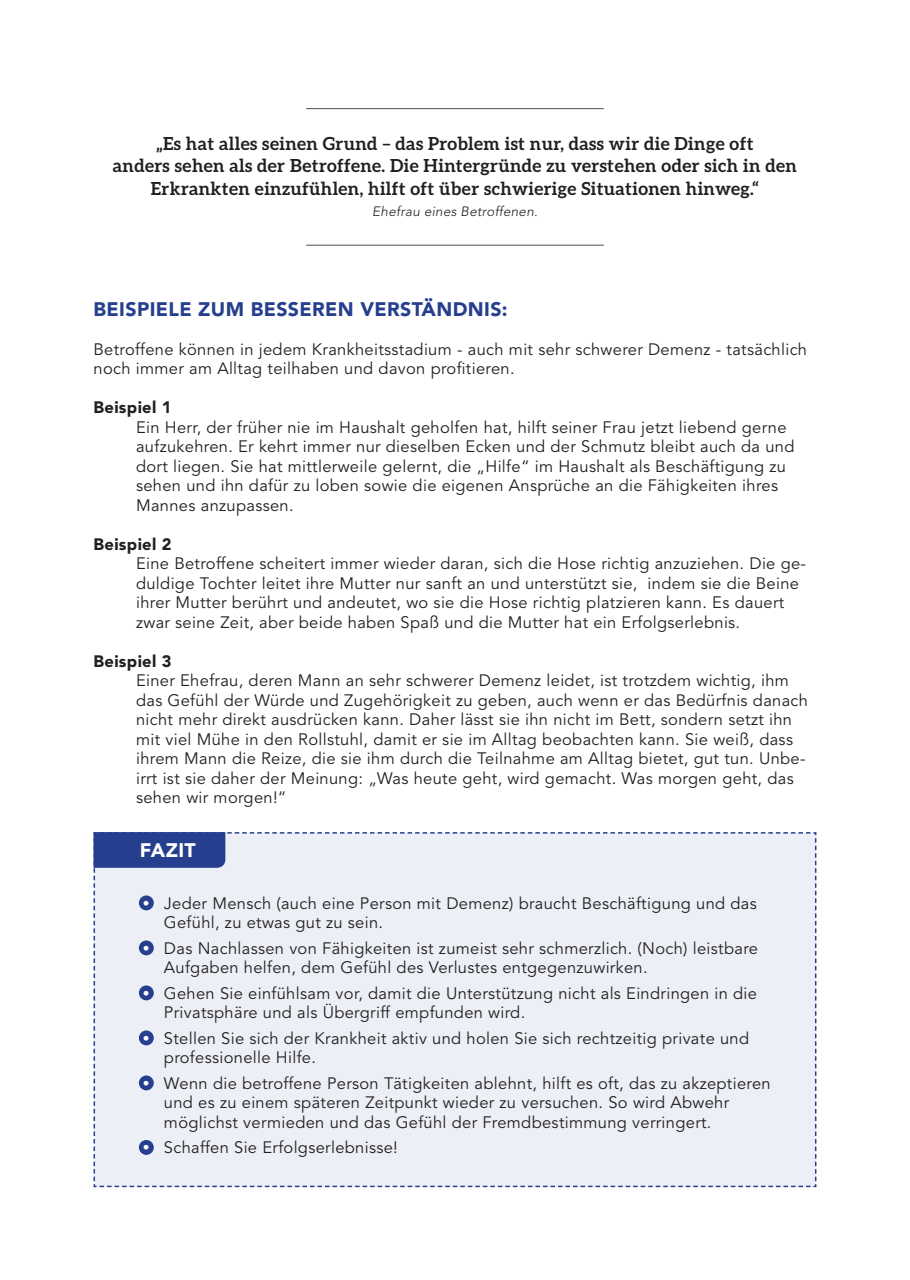
<style>
.page{position:relative;width:910px;height:1280px;background:#fff}
.page>*{position:absolute;margin:0;border:0;box-sizing:border-box;transform-origin:0 0}
.t1{font:900 19.5px "Avenir LT Std";letter-spacing:.02em;color:#253f8e}
.t2{font:900 19.5px "Avenir LT Std";letter-spacing:.02em;color:#fff}
.t3{font:700 18px/22.5px "Aleo";letter-spacing:.02em;color:#231f20;text-align:center}
.t4{font:16.5px/19.5px "Avenir LT Std";letter-spacing:.02em;color:#231f20}
.t5{font:900 16.5px "Avenir LT Std";letter-spacing:.02em;color:#231f20}
.t6{font:italic 300 13.5px "Avenir LT Std";letter-spacing:.02em;color:#231f20}
.t7{font:800 13.5px "Avenir LT Std";color:#fff}
</style>
<div class="page">
<hr style="left:306px;top:108px;width:298px;height:1px;background:#4b4c4d">
<hr style="left:306px;top:245px;width:298px;height:1px;background:#4b4c4d">
<div style="left:94px;top:832px;width:722px;height:355px;background:#eceff6"></div>
<div style="left:139px;top:895px;width:15px;height:15px;background:#253f8e;border-radius:50%"></div>
<div style="left:139px;top:940px;width:15px;height:15px;background:#253f8e;border-radius:50%"></div>
<div style="left:139px;top:985px;width:15px;height:15px;background:#253f8e;border-radius:50%"></div>
<div style="left:139px;top:1030px;width:15px;height:15px;background:#253f8e;border-radius:50%"></div>
<div style="left:139px;top:1075px;width:15px;height:15px;background:#253f8e;border-radius:50%"></div>
<div style="left:139px;top:1140px;width:15px;height:15px;background:#253f8e;border-radius:50%"></div>
<p class="t3" style="left:156px;top:131px;width:599px">„Es hat alles seinen Grund – das Problem ist nur, dass wir die Dinge oft</p>
<p class="t3" style="left:113px;top:154px;width:685px">anders sehen als der Betroffene. Die Hintergründe zu verstehen oder sich in den<br>Erkrankten einzufühlen, hilft oft über schwierige Situationen hinweg.“</p>
<p class="t6" style="left:372px;top:203px;width:167px">Ehefrau eines Betroffenen.</p>
<p class="t1" style="left:94px;top:297px;width:416px">BEISPIELE ZUM BESSEREN VERSTÄNDNIS:</p>
<p class="t4" style="left:94px;top:340px;width:715px">Betroffene können in jedem Krankheitsstadium - auch mit sehr schwerer Demenz - tatsächlich noch immer am Alltag teilhaben und davon profitieren.</p>
<p class="t5" style="left:94px;top:397px;width:80px">Beispiel 1</p>
<p class="t4" style="left:136px;top:418px;width:660px">Ein Herr, der früher nie im Haushalt geholfen hat, hilft seiner Frau jetzt liebend gerne aufzukehren. Er kehrt immer nur dieselben Ecken und der Schmutz bleibt auch da und dort liegen. Sie hat mittlerweile gelernt, die „Hilfe“ im Haushalt als Beschäftigung zu sehen und ihn dafür zu loben sowie die eigenen Ansprüche an die Fähigkeiten ihres Mannes anzupassen.</p>
<p class="t5" style="left:94px;top:534px;width:80px">Beispiel 2</p>
<p class="t4" style="left:136px;top:554px;width:672px">Eine Betroffene scheitert immer wieder daran, sich die Hose richtig anzuziehen. Die ge&shy;duldige Tochter leitet ihre Mutter nur sanft an und unterstützt sie, indem sie die Beine ihrer Mutter berührt und andeutet, wo sie die Hose richtig platzieren kann. Es dauert zwar seine Zeit, aber beide haben Spaß und die Mutter hat ein Erfolgserlebnis.</p>
<p class="t5" style="left:94px;top:651px;width:80px">Beispiel 3</p>
<p class="t4" style="left:136px;top:671px;width:673px">Einer Ehefrau, deren Mann an sehr schwerer Demenz leidet, ist trotzdem wichtig, ihm das Gefühl der Würde und Zugehörigkeit zu geben, auch wenn er das Bedürfnis danach nicht mehr direkt ausdrücken kann. Daher lässt sie ihn nicht im Bett, sondern setzt ihn mit viel Mühe in den Rollstuhl, damit er sie im Alltag beobachten kann. Sie weiß, dass ihrem Mann die Reize, die sie ihm durch die Teilnahme am Alltag bietet, gut tun. Unbe&shy;irrt ist sie daher der Meinung: „Was heute geht, wird gemacht. Was morgen geht, das sehen wir morgen!“</p>
<p class="t2" style="left:140px;top:839px;width:57px">FAZIT</p>
<p class="t7" style="left:143px;top:895px;width:8px">•</p>
<p class="t4" style="left:164px;top:894px;width:594px">Jeder Mensch (auch eine Person mit Demenz) braucht Beschäftigung und das<br>Gefühl, zu etwas gut zu sein.</p>
<p class="t7" style="left:143px;top:940px;width:8px">•</p>
<p class="t4" style="left:164px;top:939px;width:596px">Das Nachlassen von Fähigkeiten ist zumeist sehr schmerzlich. (Noch) leistbare<br>Aufgaben helfen, dem Gefühl des Verlustes entgegenzuwirken.</p>
<p class="t7" style="left:143px;top:985px;width:8px">•</p>
<p class="t4" style="left:164px;top:984px;width:595px">Gehen Sie einfühlsam vor, damit die Unterstützung nicht als Eindringen in die<br>Privatsphäre und als Übergriff empfunden wird.</p>
<p class="t7" style="left:143px;top:1030px;width:8px">•</p>
<p class="t4" style="left:164px;top:1029px;width:587px">Stellen Sie sich der Krankheit aktiv und holen Sie sich rechtzeitig private und professionelle Hilfe.</p>
<p class="t7" style="left:143px;top:1075px;width:8px">•</p>
<p class="t4" style="left:164px;top:1074px;width:608px">Wenn die betroffene Person Tätigkeiten ablehnt, hilft es oft, das zu akzeptieren und es zu einem späteren Zeitpunkt wieder zu versuchen. So wird Abwehr möglichst vermieden und das Gefühl der Fremdbestimmung verringert.</p>
<p class="t7" style="left:143px;top:1139px;width:8px">•</p>
<p class="t4" style="left:164px;top:1138px;width:235px">Schaffen Sie Erfolgserlebnisse!</p>
</div>
